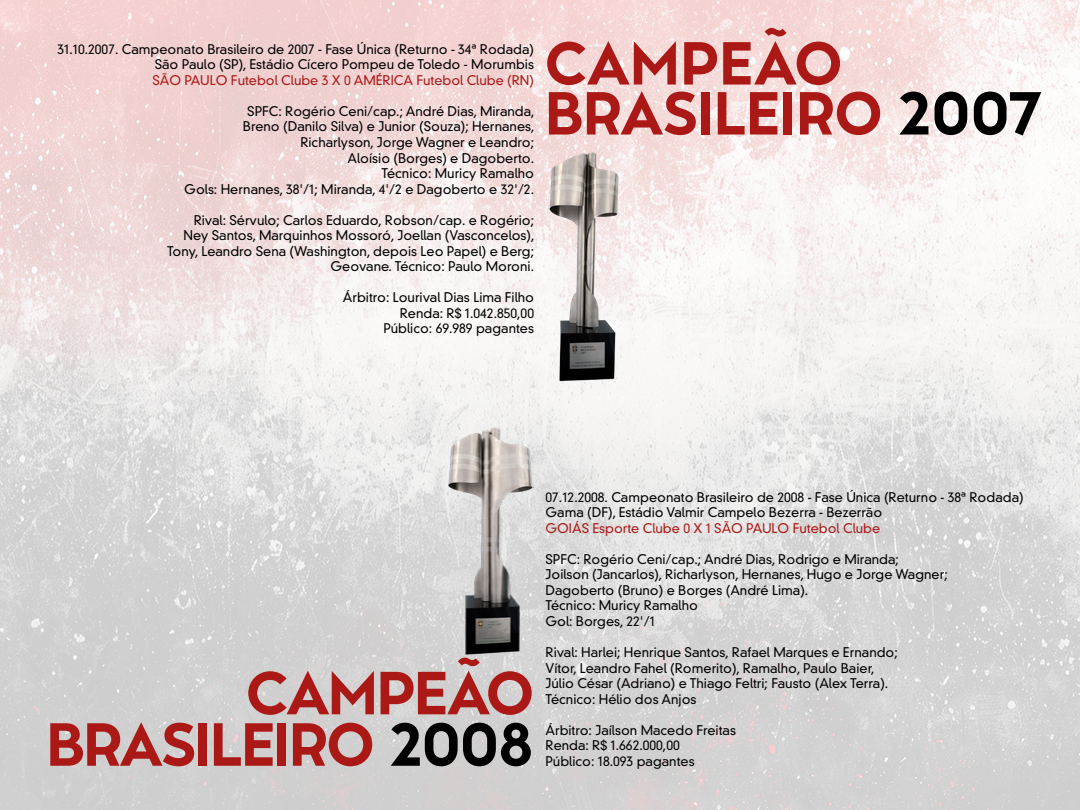
<style>
.page{position:relative;width:1080px;height:810px;background:#fff}
.page>*{position:absolute;margin:0;border:0;box-sizing:border-box;transform-origin:0 0}
.t1{font:700 57.1px/51.4px "Albula Pro";letter-spacing:-.03em;color:#ab1916;text-align:right}
.t2{font:700 57px/50px "Albula Pro";letter-spacing:-.01em;color:#ab1916}
.t3{font:300 13px/15.5px "DIN Neuzeit Grotesk Std";color:#000;text-align:right}
.t4{font:300 13px "DIN Neuzeit Grotesk Std";color:#ab1916}
.s1{color:#000}
</style>
<div class="page">
<img style="left:0;top:0;width:1080px;height:810px">
<img style="left:546px;top:150px;width:74px;height:233px">
<img style="left:447px;top:427px;width:87px;height:230px">
<p class="t3" style="left:57px;top:41px;width:478px">31.10.2007. Campeonato Brasileiro de 2007 - Fase Única (Returno - 34ª Rodada)<br>São Paulo (SP), Estádio Cícero Pompeu de Toledo - Morumbis</p>
<p class="t4" style="left:153px;top:72px;width:383px">SÃO PAULO Futebol Clube 3 X 0 AMÉRICA Futebol Clube (RN)</p>
<p class="t3" style="left:184px;top:103px;width:352px">SPFC: Rogério Ceni/cap.; André Dias, Miranda,<br>Breno (Danilo Silva) e Junior (Souza); Hernanes, Richarlyson, Jorge Wagner e Leandro;<br>Aloísio (Borges) e Dagoberto.<br>Técnico: Muricy Ramalho<br>Gols: Hernanes, 38'/1; Miranda, 4'/2 e Dagoberto e 32'/2.</p>
<p class="t3" style="left:167px;top:212px;width:369px">Rival: Sérvulo; Carlos Eduardo, Robson/cap. e Rogério; Ney Santos, Marquinhos Mossoró, Joellan (Vasconcelos), Tony, Leandro Sena (Washington, depois Leo Papel) e Berg; Geovane. Técnico: Paulo Moroni.</p>
<p class="t3" style="left:343px;top:290px;width:193px">Árbitro: Lourival Dias Lima Filho<br>Renda: R$ 1.042.850,00<br>Público: 69.989 pagantes</p>
<h2 class="t2" style="left:545px;top:32px;width:499px">CAMPEÃO<br>BRASILEIRO <span class="s1">2007</span></h2>
<h1 class="t1" style="left:46px;top:661px;width:489px">CAMPEÃO<br>BRASILEIRO <span class="s1">2008</span></h1>
<p class="t3" style="left:546px;top:489px;width:480px;text-align:left">07.12.2008. Campeonato Brasileiro de 2008 - Fase Única (Returno - 38ª Rodada)<br>Gama (DF), Estádio Valmir Campelo Bezerra - Bezerrão</p>
<p class="t4" style="left:546px;top:520px;width:336px">GOIÁS Esporte Clube 0 X 1 SÃO PAULO Futebol Clube</p>
<p class="t3" style="left:546px;top:551px;width:404px;text-align:left">SPFC: Rogério Ceni/cap.; André Dias, Rodrigo e Miranda;<br>Joilson (Jancarlos), Richarlyson, Hernanes, Hugo e Jorge Wagner; Dagoberto (Bruno) e Borges (André Lima).<br>Técnico: Muricy Ramalho<br>Gol: Borges, 22'/1</p>
<p class="t3" style="left:546px;top:645px;width:354px;text-align:left">Rival: Harlei; Henrique Santos, Rafael Marques e Ernando; Vítor, Leandro Fahel (Romerito), Ramalho, Paulo Baier, Júlio César (Adriano) e Thiago Feltri; Fausto (Alex Terra).<br>Técnico: Hélio dos Anjos</p>
<p class="t3" style="left:546px;top:722px;width:192px;text-align:left">Árbitro: Jaílson Macedo Freitas<br>Renda: R$ 1.662.000,00<br>Público: 18.093 pagantes</p>
</div>
